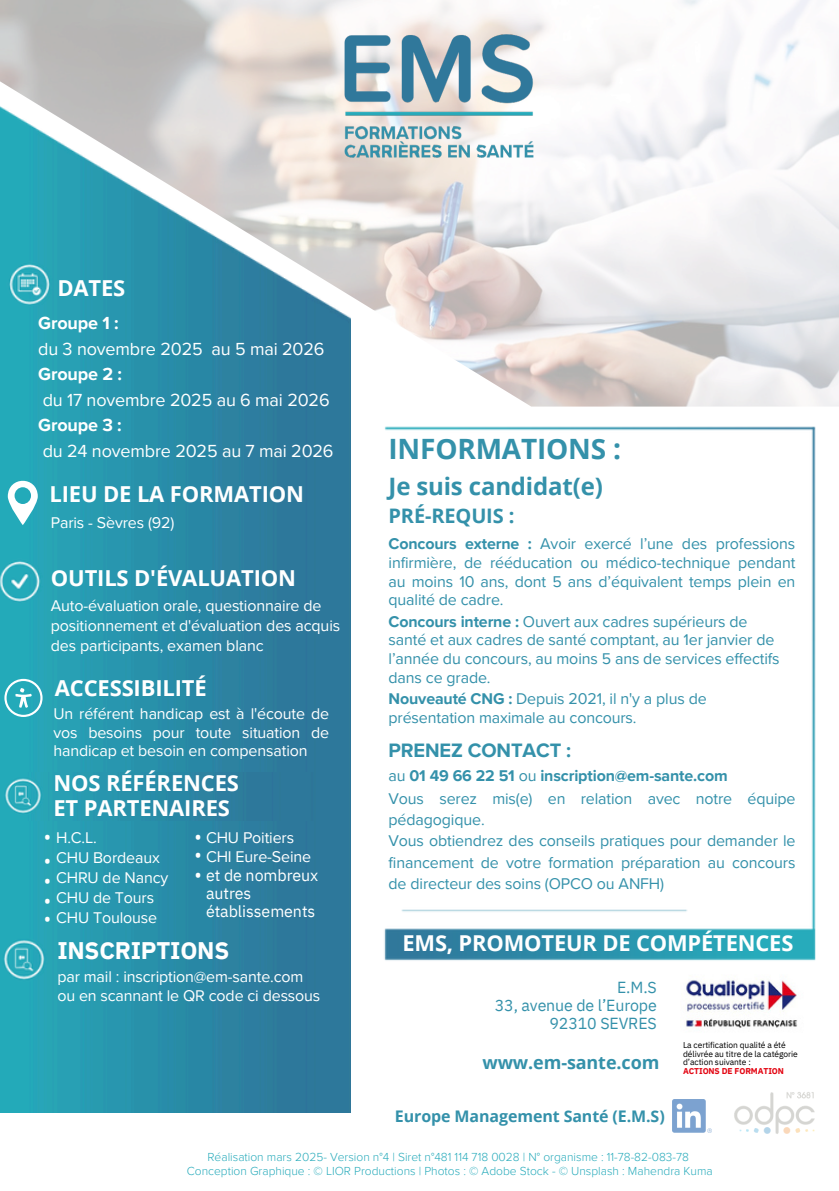
<style>
.page{position:relative;width:839px;height:1191px;background:#fff}
.page>*{position:absolute;margin:0;border:0;box-sizing:border-box;transform-origin:0 0}
.t1{font:700 28px "Open Sans";letter-spacing:-.005em;color:#3491aa}
.t2{font:700 24px "Open Sans";letter-spacing:-.005em;color:#3491aa}
.t3{font:700 24px "IBM Plex Sans";letter-spacing:-.01em;color:#fff}
.t4{font:700 22px/25.6px "Open Sans";letter-spacing:-.005em;color:#fff}
.t5{font:700 21.8px "Open Sans";letter-spacing:-.005em;color:#fff}
.t6{font:700 20px "Proxima Nova";letter-spacing:-.005em;color:#3491aa}
.t7{font:700 20px "Open Sans";letter-spacing:-.005em;color:#3491aa}
.t8{font:18px/25.6px "Proxima Nova";letter-spacing:-.01em;color:#fff}
.t9{font:700 18px "Open Sans";letter-spacing:-.005em;color:#3491aa}
.t10{font:16px/18.6px "Proxima Nova";letter-spacing:-.01em;color:#3491aa}
.t11{font:16px/20px "Proxima Nova";letter-spacing:-.01em;color:#fff}
.t12{font:700 16px "Proxima Nova";letter-spacing:-.01em;color:#3491aa}
.t13{font:16px/18px "IBM Plex Sans";letter-spacing:-.01em;color:#3491aa;text-align:right}
.t14{font:16px/18px "IBM Plex Sans";letter-spacing:-.005em;color:#fff}
.t15{font:700 16px "Open Sans";letter-spacing:-.005em;color:#3491aa}
.t16{font:700 16px "Open Sans";color:#fff}
.t17{font:300 12px "Proxima Nova";color:#28abbb}
.t18{font:8.4px/9px "IBM Plex Sans";letter-spacing:-.01em;color:#000}
.s1{font-weight:700}
.s2{font-family:"Open Sans";font-weight:700}
.s3{font-weight:400}
.s4{font-weight:700;color:#e30613}
</style>
<div class="page">
<img style="left:0;top:0;width:838px;height:407px">
<img style="left:0;top:84px;width:350px;height:1029px">
<img style="left:734px;top:1092px;width:81px;height:42px">
<img style="left:384px;top:426px;width:432px;height:535px">
<svg style="left:4px;top:679px;width:39px;height:38px"></svg>
<svg style="left:8px;top:476px;width:30px;height:49px"></svg>
<img style="left:0;top:773px;width:318px;height:48px">
<img style="left:329px;top:20px;width:219px;height:153px">
<img style="left:673px;top:1100px;width:39px;height:33px">
<img style="left:686px;top:980px;width:111px;height:48px">
<p class="t4" style="left:57px;top:275px;width:69px">DATES</p>
<p class="t8" style="left:38px;top:311px;width:297px"><span class="s1">Groupe 1 :<br></span>du 3 novembre 2025 au 5 mai 2026<br><span class="s1">Groupe 2 :<br></span>du 17 novembre 2025 au 6 mai 2026<br><span class="s1">Groupe 3 :<br></span>du 24 novembre 2025 au 7 mai 2026</p>
<p class="t4" style="left:50px;top:481px;width:256px">LIEU DE LA FORMATION</p>
<h6 class="t11" style="left:51px;top:513px;width:125px">Paris - Sèvres (92)</h6>
<p class="t4" style="left:51px;top:565px;width:247px">OUTILS D'ÉVALUATION</p>
<h6 class="t11" style="left:51px;top:596px;width:291px">Auto-évaluation orale, questionnaire de positionnement et d'évaluation des acquis des participants, examen blanc</h6>
<h6 class="t4" style="left:55px;top:674px;width:153px">ACCESSIBILITÉ</h6>
<h1 class="t11" style="left:53px;top:705px;width:277px;line-height:18.6px;text-align:justify">Un référent handicap est à l'écoute de vos besoins pour toute situation de handicap et besoin en compensation</h1>
<p class="t4" style="left:53px;top:769px;width:187px">NOS RÉFÉRENCES<br>ET PARTENAIRES</p>
<p class="t11" style="left:56px;top:828px;width:114px;text-indent:-12px"><span class="s2">•</span> H.C.L.<br>CHU Bordeaux<br>CHRU de Nancy<br>CHU de Tours<br>CHU Toulouse</p>
<h6 class="t16" style="left:44px;top:850px;width:7px">•</h6>
<h6 class="t16" style="left:44px;top:870px;width:7px">•</h6>
<h1 class="t16" style="left:44px;top:890px;width:7px">•</h1>
<h6 class="t16" style="left:44px;top:908px;width:7px">•</h6>
<h1 class="t11" style="left:195px;top:828px;width:101px"><span class="s2">•</span> CHU Poitiers</h1>
<h1 class="t11" style="left:195px;top:847px;width:118px"><span class="s2">•</span> CHI Eure-Seine</h1>
<h2 class="t14" style="left:195px;top:866px;width:125px"><span class="s2">•</span> et de nombreux</h2>
<h1 class="t14" style="left:206px;top:884px;width:111px">autres établissements</h1>
<h6 class="t3" style="left:57px;top:934px;width:173px">INSCRIPTIONS</h6>
<h6 class="t11" style="left:57px;top:968px;width:264px;line-height:18.6px">par mail : inscription@em-sante.com ou en scannant le QR code ci dessous</h6>
<p class="t1" style="left:388px;top:429px;width:234px">INFORMATIONS :</p>
<p class="t2" style="left:388px;top:469px;width:216px">Je suis candidat(e)</p>
<p class="t7" style="left:388px;top:502px;width:127px">PRÉ-REQUIS :</p>
<h1 class="t10" style="left:388px;top:535px;width:408px;text-align:justify"><span class="s1">Concours externe :</span> Avoir exercé l’une des professions infirmière, de rééducation ou médico-technique pendant au moins 10 ans, dont 5 ans d’équivalent temps plein en qualité de cadre.</h1>
<h1 class="t10" style="left:388px;top:613px;width:392px"><span class="s1">Concours interne :</span> Ouvert aux cadres supérieurs de santé et aux cadres de santé comptant, au 1er janvier de l’année du concours, au moins 5 ans de services effectifs dans ce grade.</h1>
<h1 class="t10" style="left:388px;top:690px;width:319px"><span class="s1">Nouveauté CNG :</span> Depuis 2021, il n'y a plus de</h1>
<p class="t10" style="left:388px;top:709px;width:249px">présentation maximale au concours.</p>
<p class="t6" style="left:388px;top:739px;width:184px">PRENEZ CONTACT :</p>
<p class="t12" style="left:388px;top:767px;width:340px"><span class="s3">au</span> 01 49 66 22 51 <span class="s3">ou</span> inscription@em-sante.com</p>
<p class="t10" style="left:388px;top:788px;width:408px;line-height:21.4px">Vous serez mis(e) en relation avec notre équipe pédagogique.<br>Vous obtiendrez des conseils pratiques pour demander le financement de votre formation préparation au concours de directeur des soins (OPCO ou ANFH)</p>
<p class="t5" style="left:402px;top:928px;width:392px">EMS, PROMOTEUR DE COMPÉTENCES</p>
<h6 class="t13" style="left:495px;top:978px;width:163px">E.M.S<br>33, avenue de l’Europe<br>92310 SEVRES</h6>
<h4 class="t9" style="left:482px;top:1050px;width:178px">www.em-sante.com</h4>
<h6 class="t15" style="left:395px;top:1105px;width:271px">Europe Management Santé (E.M.S)</h6>
<p class="t18" style="left:683px;top:1040px;width:116px">La certification qualité a été délivrée au titre de la catégorie d’action suivante :<br><span class="s4">ACTIONS DE FORMATION</span></p>
<p class="t17" style="left:207px;top:1150px;width:483px">Réalisation mars 2025- Version n°4 | Siret n°481 114 718 0028 | N° organisme : 11-78-82-083-78</p>
<h1 class="t17" style="left:187px;top:1164px;width:527px">Conception Graphique : © LIOR Productions | Photos : © Adobe Stock - © Unsplash : Mahendra Kuma</h1>
</div>
